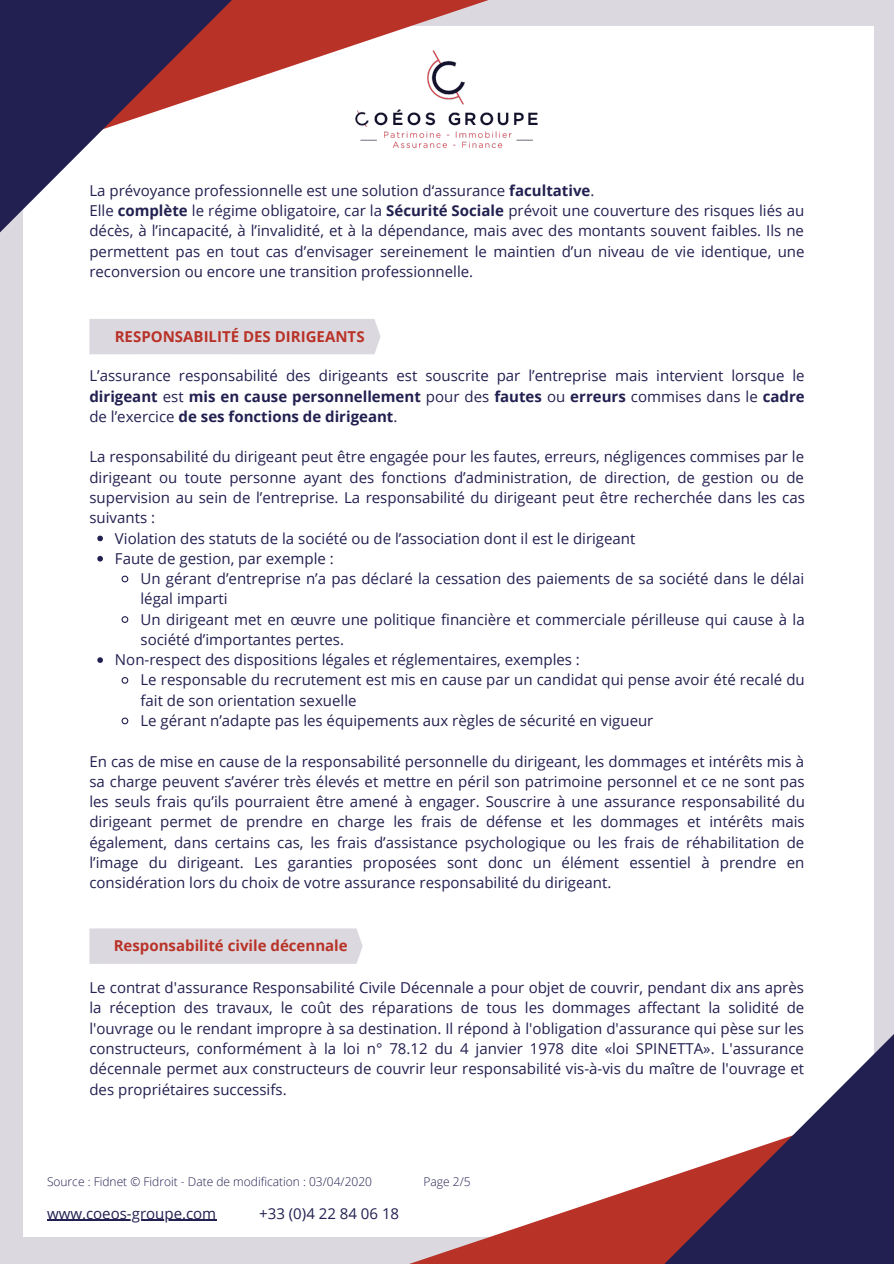
<style>
.page{position:relative;width:894px;height:1264px;background:#fff}
.page>*{position:absolute;margin:0;border:0;box-sizing:border-box;transform-origin:0 0}
.t1{font:15px/20.2px "Open Sans";color:#222050;text-align:justify}
.t2{font:700 15px "Open Sans";color:#b93228}
.t3{font:300 12px "Open Sans";color:#222050}
.s1{font-weight:700}
</style>
<div class="page">
<div style="left:0;top:0;width:893px;height:1263px;background:#dbd9df"></div>
<div style="left:23px;top:26px;width:850px;height:1210px;background:#fff"></div>
<svg style="left:90px;top:0;width:399px;height:355px"></svg>
<svg style="left:0;top:0;width:243px;height:236px"></svg>
<svg style="left:406px;top:862px;width:468px;height:401px"></svg>
<svg style="left:652px;top:1028px;width:241px;height:235px"></svg>
<hr style="left:47px;top:1219px;width:169px;height:1px;background:#222050">
<div style="left:89px;top:319px;width:291px;height:35px;background:#dbd9df"></div>
<svg style="left:97px;top:535px;width:6px;height:6px"></svg>
<svg style="left:97px;top:556px;width:6px;height:5px"></svg>
<svg style="left:121px;top:575px;width:8px;height:8px"></svg>
<svg style="left:121px;top:616px;width:8px;height:7px"></svg>
<svg style="left:97px;top:657px;width:6px;height:6px"></svg>
<svg style="left:121px;top:677px;width:8px;height:7px"></svg>
<svg style="left:121px;top:717px;width:8px;height:8px"></svg>
<div style="left:89px;top:928px;width:273px;height:35px;background:#dbd9df"></div>
<img style="left:350px;top:50px;width:188px;height:101px">
<p class="t1" style="left:89px;top:180px;width:716px;text-align:left">La prévoyance professionnelle est une solution d‘assurance <span class="s1">facultative</span>.<br>Elle <span class="s1">complète</span> le régime obligatoire, car la <span class="s1">Sécurité Sociale</span> prévoit une couverture des risques liés au décès, à l’incapacité, à l’invalidité, et à la dépendance, mais avec des montants souvent faibles. Ils ne permettent pas en tout cas d’envisager sereinement le maintien d’un niveau de vie identique, une reconversion ou encore une transition professionnelle.</p>
<p class="t2" style="left:115px;top:326px;width:251px">RESPONSABILITÉ DES DIRIGEANTS</p>
<p class="t1" style="left:89px;top:365px;width:716px">L’assurance responsabilité des dirigeants est souscrite par l’entreprise mais intervient lorsque le <span class="s1">dirigeant</span> est <span class="s1">mis en cause personnellement</span> pour des <span class="s1">fautes</span> ou <span class="s1">erreurs</span> commises dans le <span class="s1">cadre </span>de l’exercice <span class="s1">de ses fonctions de dirigeant</span>.</p>
<p class="t1" style="left:89px;top:446px;width:716px">La responsabilité du dirigeant peut être engagée pour les fautes, erreurs, négligences commises par le dirigeant ou toute personne ayant des fonctions d’administration, de direction, de gestion ou de supervision au sein de l’entreprise. La responsabilité du dirigeant peut être recherchée dans les cas suivants :</p>
<p class="t1" style="left:115px;top:527px;width:522px">Violation des statuts de la société ou de l’association dont il est le dirigeant<br>Faute de gestion, par exemple :</p>
<p class="t1" style="left:140px;top:568px;width:665px">Un gérant d’entreprise n’a pas déclaré la cessation des paiements de sa société dans le délai</p>
<p class="t1" style="left:140px;top:588px;width:88px">légal imparti</p>
<p class="t1" style="left:140px;top:608px;width:665px">Un dirigeant met en œuvre une politique financière et commerciale périlleuse qui cause à la</p>
<p class="t1" style="left:140px;top:629px;width:205px">société d’importantes pertes.</p>
<p class="t1" style="left:115px;top:649px;width:466px">Non-respect des dispositions légales et réglementaires, exemples :</p>
<p class="t1" style="left:140px;top:669px;width:665px">Le responsable du recrutement est mis en cause par un candidat qui pense avoir été recalé du</p>
<p class="t1" style="left:140px;top:689px;width:217px">fait de son orientation sexuelle</p>
<p class="t1" style="left:140px;top:710px;width:514px">Le gérant n’adapte pas les équipements aux règles de sécurité en vigueur</p>
<p class="t1" style="left:89px;top:750px;width:716px">En cas de mise en cause de la responsabilité personnelle du dirigeant, les dommages et intérêts mis à sa charge peuvent s’avérer très élevés et mettre en péril son patrimoine personnel et ce ne sont pas les seuls frais qu’ils pourraient être amené à engager. Souscrire à une assurance responsabilité du dirigeant permet de prendre en charge les frais de défense et les dommages et intérêts mais également, dans certains cas, les frais d’assistance psychologique ou les frais de réhabilitation de l’image du dirigeant. Les garanties proposées sont donc un élément essentiel à prendre en considération lors du choix de votre assurance responsabilité du dirigeant.</p>
<p class="t2" style="left:114px;top:935px;width:235px">Responsabilité civile décennale</p>
<p class="t1" style="left:89px;top:977px;width:716px">Le contrat d'assurance Responsabilité Civile Décennale a pour objet de couvrir, pendant dix ans après la réception des travaux, le coût des réparations de tous les dommages affectant la solidité de l'ouvrage ou le rendant impropre à sa destination. Il répond à l'obligation d'assurance qui pèse sur les constructeurs, conformément à la loi n° 78.12 du 4 janvier 1978 dite «loi SPINETTA». L'assurance décennale permet aux constructeurs de couvrir leur responsabilité vis-à-vis du maître de l'ouvrage et des propriétaires successifs.</p>
<p class="t3" style="left:47px;top:1173px;width:326px">Source : Fidnet © Fidroit - Date de modification : 03/04/2020</p>
<p class="t3" style="left:423px;top:1173px;width:49px">Page 2/5</p>
<p class="t1" style="left:47px;top:1202px;width:171px">www.coeos-groupe.com</p>
<p class="t1" style="left:259px;top:1202px;width:141px">+33 (0)4 22 84 06 18</p>
</div>
